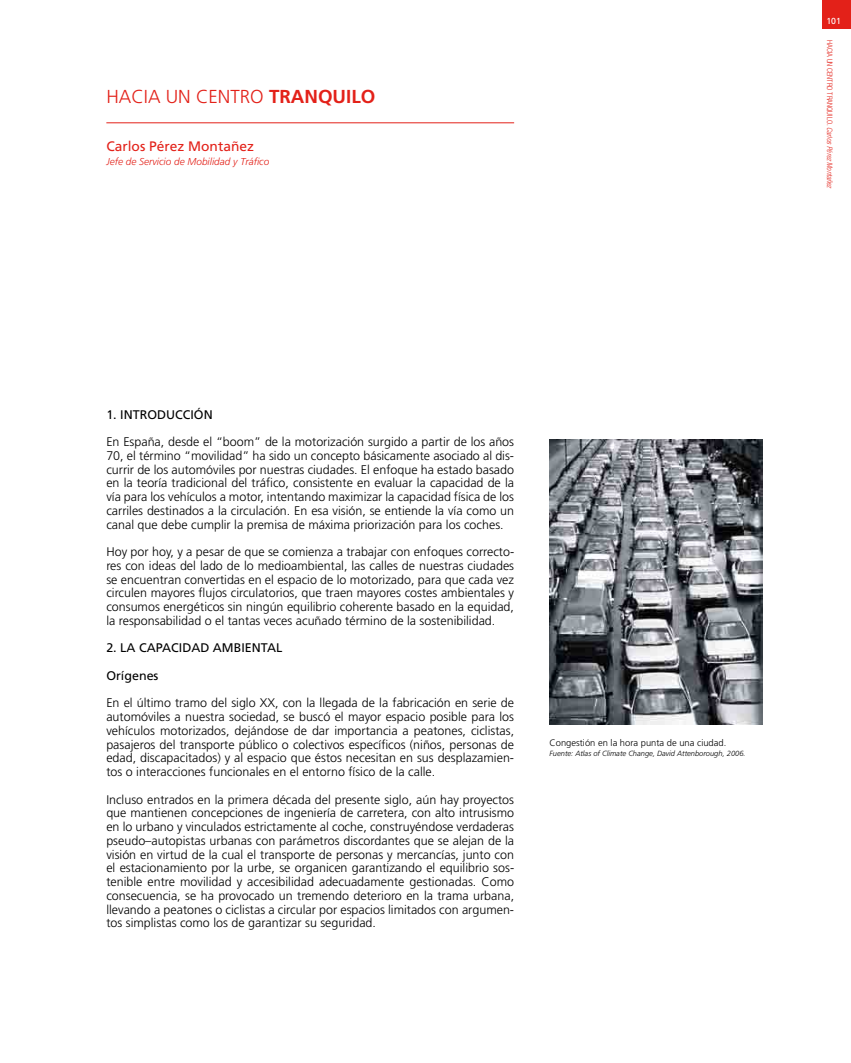
<style>
.page{position:relative;width:851px;height:1063px;background:#fff}
.page>*{position:absolute;margin:0;border:0;box-sizing:border-box;transform-origin:0 0}
.t1{font:300 18.75px "Frutiger";color:#e32119}
.t2{font:13.75px "Frutiger";color:#e32119}
.t3{font:300 12.5px/13.8px "Frutiger";color:#000;text-align:justify}
.t4{font:12.5px "Frutiger";color:#000}
.t5{font:italic 300 10px "Frutiger";color:#e32119}
.t6{font:300 9.38px "Frutiger";color:#000}
.t7{font:8.75px "Frutiger";color:#fff}
.t8{font:italic 300 7.5px "Frutiger";color:#000}
.t9{font:300 condensed 7.5px "Helvetica Neue";color:#e32119}
.s1{font-weight:700}
.s2{font-style:italic}
</style>
<div class="page">
<div style="left:822px;top:0;width:28px;height:28px;background:#e32119"></div>
<hr style="left:106px;top:123px;width:408px;height:1px;background:#e32119">
<img style="left:549px;top:439px;width:213px;height:286px">
<h1 class="t1" style="left:106px;top:86px;width:270px">HACIA UN CENTRO <span class="s1">TRANQUILO</span></h1>
<p class="t2" style="left:106px;top:139px;width:149px">Carlos Pérez M ontañez</p>
<p class="t5" style="left:106px;top:155px;width:164px">Jefe de Servicio de Mobilidad y Tráfico</p>
<p class="t7" style="left:826px;top:16px;width:16px">101</p>
<p class="t9" style="left:834px;top:40px;width:150px;rotate:90deg">HACIA UN CENTRO TRANQUILO. <span class="s2">Carlos Pérez Montañez</span></p>
<p class="t4" style="left:106px;top:407px;width:22px">1. INTRO</p>
<p class="t4" style="left:157px;top:407px;width:41px">DUCCIÓN</p>
<p class="t3" style="left:106px;top:435px;width:409px">En España, desde el “boom” de la motorización surgido a partir de los años 70, el término “movilidad” ha sido un concepto básicamente asociado al dis&shy;currir de los automóviles por nuestras ciudades. El enfoque ha estado basado en la teoría tradicional del tráfico, consistente en evaluar la capacidad de la vía para los vehículos a motor, intentando maximizar la capacidad física de los carriles destinados a la circulación. En esa visión, se entiende la vía como un canal que debe cumplir la premisa de máxima priorización para los coches.</p>
<p class="t3" style="left:106px;top:545px;width:409px">Hoy por hoy, y a pesar de que se comienza a trabajar con enfoques correcto&shy;res con ideas del lado de lo medioambiental, las calles de nuestras ciudades se encuentran convertidas en el espacio de lo motorizado, para que cada vez circulen mayores flujos circulatorios, que traen mayores costes ambientales y consumos energéticos sin ningún equilibrio coherente basado en la equidad, la responsabilidad o el tantas veces acuñado término de la sostenibilidad.</p>
<p class="t4" style="left:106px;top:641px;width:50px">2. LA CAPA</p>
<p class="t4" style="left:171px;top:641px;width:89px">CIDAD AMBIENTAL</p>
<p class="t4" style="left:106px;top:668px;width:54px">Orígenes</p>
<p class="t3" style="left:106px;top:696px;width:409px">En el último tramo del siglo XX, con la llegada de la fabricación en serie de automóviles a nuestra sociedad, se buscó el mayor espacio posible para los vehículos motorizados, dejándose de dar importancia a peatones, ciclistas, pasajeros del transporte público o colectivos específicos (niños, personas de edad, discapacitados) y al espacio que éstos necesitan en sus desplazamien&shy;tos o interacciones funcionales en el entorno físico de la calle.</p>
<p class="t3" style="left:106px;top:792px;width:409px">Incluso entrados en la primera década del presente siglo, aún hay proyectos que mantienen concepciones de ingeniería de carretera, con alto intrusismo en lo urbano y vinculados estrictamente al coche, construyéndose verdaderas pseudo–autopistas urbanas con parámetros discordantes que se alejan de la visión en virtud de la cual el transporte de personas y mercancías, junto con el estacionamiento por la urbe, se organicen garantizando el equilibrio sos&shy;tenible entre movilidad y accesibilidad adecuadamente gestionadas. Como consecuencia, se ha provocado un tremendo deterioro en la trama urbana, llevando a peatones o ciclistas a circular por espacios limitados con argumen&shy;tos simplistas como los de garantizar su seguridad.</p>
<p class="t6" style="left:549px;top:737px;width:178px">Congestión en la hora punta de una ciudad.</p>
<p class="t8" style="left:549px;top:749px;width:197px">Fuente: Atlas of Climate Change, David Attenborough, 2006.</p>
</div>
